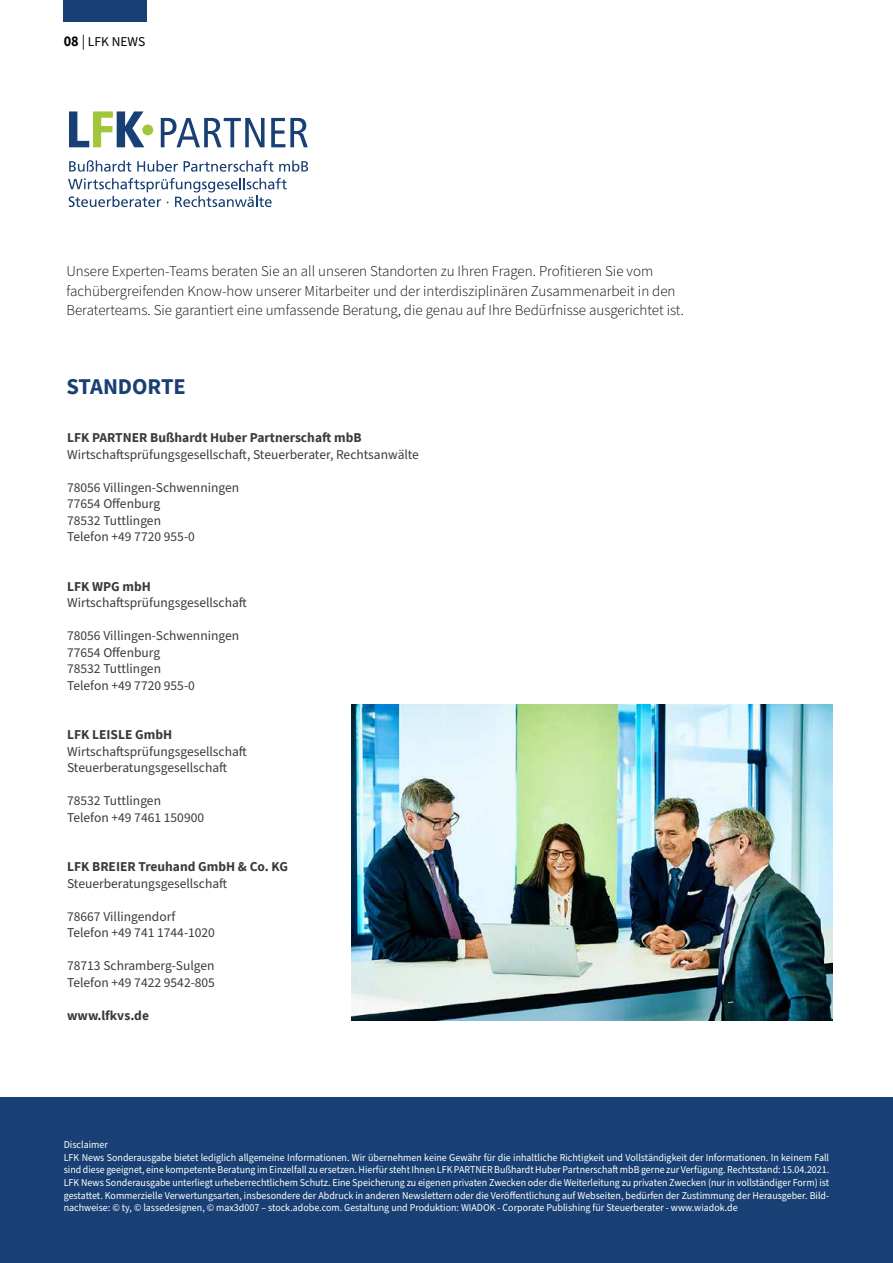
<style>
.page{position:relative;width:893px;height:1263px;background:#fff}
.page>*{position:absolute;margin:0;border:0;box-sizing:border-box;transform-origin:0 0}
.t1{font:700 22.5px "Source Sans Pro";color:#184074}
.t2{font:300 15px/19.5px "Source Sans Pro";color:#000}
.t3{font:13.5px/16.5px "Source Sans Pro";color:#3b3b3a}
.t4{font:700 13.5px "Source Sans Pro";color:#3b3b3a}
.t5{font:13.5px "Source Sans Pro";color:#000}
.t6{font:10.5px/12.6px "Source Sans Pro";color:#fff;scale:.95 1}
.s1{font-weight:700;font-size:15px}
.s2{font-size:15px}
</style>
<div class="page">
<div style="left:0;top:1097px;width:893px;height:166px;background:#184074"></div>
<div style="left:64px;top:0;width:83px;height:21px;background:#184074"></div>
<img style="left:351px;top:704px;width:482px;height:316px">
<svg style="left:69px;top:111px;width:75px;height:36px"></svg>
<svg style="left:161px;top:118px;width:104px;height:29px"></svg>
<svg style="left:271px;top:118px;width:37px;height:29px"></svg>
<svg style="left:69px;top:160px;width:62px;height:12px"></svg>
<svg style="left:137px;top:160px;width:41px;height:12px"></svg>
<svg style="left:184px;top:160px;width:124px;height:12px"></svg>
<svg style="left:68px;top:178px;width:219px;height:29px"></svg>
<div style="left:142px;top:125px;width:11px;height:10px;background:#a1c63a;border-radius:50%"></div>
<p class="t5" style="left:64px;top:32px;width:83px"><span class="s1">08</span> <span class="s2">|</span> LFK NEWS</p>
<p class="t2" style="left:66px;top:262px;width:619px">Unsere Experten-Teams beraten Sie an all unseren Standorten zu Ihren Fragen. Profitieren Sie vom fachübergreifenden Know-how unserer Mitarbeiter und der interdisziplinären Zusammenarbeit in den<br>Beraterteams. Sie garantiert eine umfassende Beratung, die genau auf Ihre Bedürfnisse ausgerichtet ist.</p>
<h1 class="t1" style="left:66px;top:371px;width:121px">STANDORTE</h1>
<p class="t4" style="left:67px;top:429px;width:296px">LFK PARTNER Bußhardt Huber Partnerschaft mbB</p>
<p class="t3" style="left:67px;top:447px;width:353px">Wirtschaftsprüfungsgesellschaft, Steuerberater, Rechtsanwälte</p>
<p class="t3" style="left:67px;top:480px;width:174px">78056 Villingen-Schwenningen<br>77654 Offenburg<br>78532 Tuttlingen<br>Telefon +49 7720 955-0</p>
<p class="t4" style="left:67px;top:577px;width:85px">LFK WPG mbH</p>
<p class="t3" style="left:67px;top:595px;width:181px">Wirtschaftsprüfungsgesellschaft</p>
<p class="t3" style="left:67px;top:628px;width:174px">78056 Villingen-Schwenningen<br>77654 Offenburg<br>78532 Tuttlingen<br>Telefon +49 7720 955-0</p>
<p class="t4" style="left:67px;top:726px;width:107px">LFK LEISLE GmbH</p>
<p class="t3" style="left:67px;top:744px;width:181px">Wirtschaftsprüfungsgesellschaft<br>Steuerberatungsgesellschaft</p>
<p class="t3" style="left:67px;top:793px;width:139px">78532 Tuttlingen<br>Telefon +49 7461 150900</p>
<p class="t4" style="left:67px;top:858px;width:223px">LFK BREIER Treuhand GmbH &amp; Co. KG</p>
<p class="t3" style="left:67px;top:876px;width:162px">Steuerberatungsgesellschaft</p>
<p class="t3" style="left:67px;top:909px;width:149px">78667 Villingendorf<br>Telefon +49 741 1744-1020</p>
<p class="t3" style="left:67px;top:958px;width:149px">78713 Schramberg-Sulgen<br>Telefon +49 7422 9542-805</p>
<p class="t4" style="left:67px;top:1006px;width:83px">www.lfkvs.de</p>
<p class="t6" style="left:64px;top:1139px;width:807px">Disclaimer<br>LFK News Sonderausgabe bietet lediglich allgemeine Informationen. Wir übernehmen keine Gewähr für die inhaltliche Richtigkeit und Vollständigkeit der Informationen. In keinem Fall sind diese geeignet, eine kompetente Beratung im Einzelfall zu ersetzen. Hierfür steht Ihnen LFK PARTNER Bußhardt Huber Partnerschaft mbB gerne zur Verfügung. Rechtsstand: 15.04.2021.<br>LFK News Sonderausgabe unterliegt urheberrechtlichem Schutz. Eine Speicherung zu eigenen privaten Zwecken oder die Weiterleitung zu privaten Zwecken (nur in vollständiger Form) ist gestattet. Kommerzielle Verwertungsarten, insbesondere der Abdruck in anderen Newslettern oder die Veröffentlichung auf Webseiten, bedürfen der Zustimmung der Herausgeber. Bild&shy;nachweise: © ty, © lassedesignen, © max3d007 – stock.adobe.com. Gestaltung und Produktion: WIADOK - Corporate Publishing für Steuerberater - www.wiadok.de</p>
</div>
